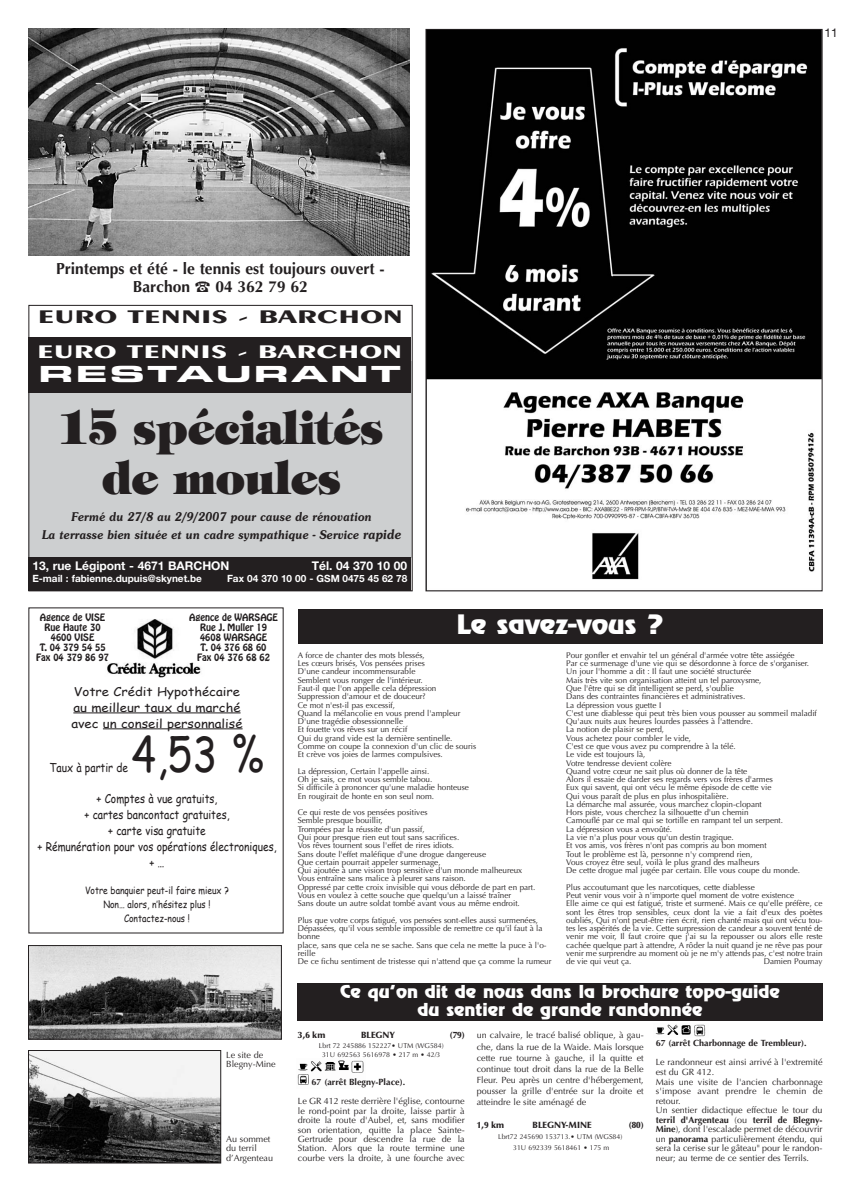
<style>
.page{position:relative;width:851px;height:1191px;background:#fff}
.page>*{position:absolute;margin:0;border:0;box-sizing:border-box;transform-origin:0 0}
.t1{font:48px "Comic Sans MS";color:#231f20;scale:.85 1}
.t2{font:800 47px/50px "Tiffany";color:#231f20;text-align:center;scale:.87 1}
.t3{font:24px "Revue";color:#fff;scale:1.11 1}
.t4{font:22.2px "Eurostile Bold Extended Two";letter-spacing:.06em;color:#fff;scale:1.53 1}
.t5{font:700 19.3px "Exotic 350 BT";color:#231f20;scale:1.55 1}
.t6{font:700 19.3px "Exotic 350 BT";color:#fff;scale:1.55 1}
.t7{font:16px/18.1px "Revue";color:#fff;text-align:center;scale:1.11 1}
.t8{font:700 16px/17.8px "Optima";color:#231f20}
.t9{font:12px/15.9px "Comic Sans MS";color:#231f20;text-align:center;scale:.85 1}
.t10{font:italic 600 12px/18px "Souvenir";color:#231f20;text-align:center;scale:.87 1}
.t11{font:12px/15.9px "Comic Sans MS";color:#231f20;scale:1.1 1}
.t12{font:700 12px "Helvetica Neue";color:#fff}
.t13{font:12px "Helvetica Neue";color:#231f20}
.t14{font:10px/13.5px "Comic Sans MS";color:#231f20;text-align:center;scale:.85 1}
.t15{font:700 10px "Helvetica Neue";color:#fff}
.t16{font:9px/9.5px "Optima";color:#231f20}
.t17{font:9px/9.9px "Hobo";color:#231f20;text-align:center}
.t18{font:700 9px "Optima";color:#231f20}
.t19{font:900 9px "Optima";color:#231f20}
.t20{font:8.3px/8.3px "Optima";color:#231f20}
.t21{font:7px/9.4px "Optima";color:#231f20;text-align:center}
.s1{font-size:13px}
.s2{font-weight:700}
</style>
<div class="page">
<div style="left:28px;top:361px;width:384px;height:196px;background:#cdcfd0"></div>
<div style="left:28px;top:337px;width:383px;height:56px;background:#231f20"></div>
<div style="left:28px;top:558px;width:383px;height:33px;background:#231f20"></div>
<img style="left:28px;top:29px;width:381px;height:227px">
<img style="left:427px;top:31px;width:393px;height:549px">
<img style="left:107px;top:619px;width:94px;height:59px">
<hr style="left:73px;top:712px;width:167px;height:1px;background:#231f20">
<hr style="left:103px;top:728px;width:139px;height:1px;background:#231f20">
<div style="left:298px;top:609px;width:524px;height:35px;background:#231f20"></div>
<div style="left:297px;top:983px;width:525px;height:37px;background:#231f20"></div>
<img style="left:297px;top:1060px;width:67px;height:25px">
<img style="left:655px;top:1024px;width:51px;height:13px">
<img style="left:30px;top:947px;width:249px;height:90px">
<div style="left:28px;top:945px;width:253px;height:94px;border:1px solid #231f20"></div>
<img style="left:30px;top:1052px;width:189px;height:109px">
<div style="left:28px;top:1050px;width:193px;height:113px;border:1px solid #231f20"></div>
<h3 class="t8" style="left:133px;top:261px;width:253px;text-indent:-77px">Printemps et été - le tennis est toujours ouvert -<br>Barchon</h3>
<h3 class="t8" style="left:215px;top:279px;width:94px">04 362 79 62</h3>
<h3 class="t5" style="left:38px;top:309px;width:237px">EURO TENNIS - BARCHON</h3>
<h3 class="t6" style="left:37px;top:344px;width:237px">EURO TENNIS - BARCHON</h3>
<h3 class="t4" style="left:38px;top:366px;width:238px">RESTAURANT</h3>
<h2 class="t2" style="left:59px;top:406px;width:374px">15 spécialités de moules</h2>
<h3 class="t10" style="left:41px;top:508px;width:414px">Fermé du 27/8 au 2/9/2007 pour cause de rénovation<br>La terrasse bien située et un cadre sympathique - Service <span class="s1">rapide</span></h3>
<h3 class="t12" style="left:32px;top:562px;width:199px">13, rue Légipont - 4671 BARCHON</h3>
<h3 class="t12" style="left:312px;top:562px;width:97px">Tél. 04 370 10 00</h3>
<p class="t15" style="left:32px;top:575px;width:171px">E-mail : fabienne.dupuis@skynet.be</p>
<p class="t15" style="left:227px;top:575px;width:182px">Fax 04 370 10 00 - GSM 0475 45 62 78</p>
<h3 class="t13" style="left:824px;top:29px;width:15px">11</h3>
<p class="t17" style="left:36px;top:613px;width:74px">Agence de VISE<br>Rue Haute 30<br>4600 VISE<br>T. 04 379 54 55<br>Fax 04 379 86 97</p>
<p class="t17" style="left:189px;top:613px;width:90px">Agence de WARSAGE<br>Rue J. Muller 19<br>4608 WARSAGE<br>T. 04 376 68 60<br>Fax 04 376 68 62</p>
<h3 class="t11" style="left:71px;top:683px;width:157px">Votre Crédit Hypothécaire au meilleur taux du marché avec un conseil personnalisé</h3>
<h3 class="t9" style="left:50px;top:759px;width:94px">Taux à partir de</h3>
<h1 class="t1" style="left:131px;top:719px;width:158px">4,53 %</h1>
<h3 class="t9" style="left:37px;top:790px;width:283px">+ Comptes à vue gratuits,<br>+ cartes bancontact gratuites,<br>+ carte visa gratuite<br>+ Rémunération pour vos opérations électroniques, + …</h3>
<p class="t14" style="left:85px;top:883px;width:171px">Votre banquier peut-il faire mieux ?<br>Non… alors, n’hésitez plus !<br>Contactez-nous !</p>
<p class="t16" style="left:226px;top:1050px;width:51px">Le site de<br>Blegny-Mine</p>
<p class="t16" style="left:226px;top:1135px;width:48px">Au sommet du terril d’Argenteau</p>
<h3 class="t3" style="left:456px;top:614px;width:188px">Le savez-vous ?</h3>
<p class="t20" style="left:298px;top:651px;width:180px">A force de chanter des mots blessés,<br>Les cœurs brisés, Vos pensées prises<br>D'une candeur incommensurable<br>Semblent vous ronger de l'intérieur.<br>Faut-il que l'on appelle cela dépression Suppression d'amour et de douceur?<br>Ce mot n'est-il pas excessif,<br>Quand la mélancolie en vous prend l'ampleur D'une tragédie obsessionnelle<br>Et fouette vos rêves sur un récif<br>Qui du grand vide est la dernière sentinelle.<br>Comme on coupe la connexion d'un clic de souris Et crève vos joies de larmes compulsives.</p>
<p class="t20" style="left:298px;top:767px;width:173px">La dépression, Certain l'appelle ainsi.<br>Oh je sais, ce mot vous semble tabou.<br>Si difficile à prononcer qu'une maladie honteuse En rougirait de honte en son seul nom.</p>
<p class="t20" style="left:298px;top:809px;width:239px">Ce qui reste de vos pensées positives<br>Semble presque bouillir,<br>Trompées par la réussite d'un passif,<br>Qui pour presque rien eut tout sans sacrifices.<br>Vos rêves tournent sous l'effet de rires idiots.<br>Sans doute l'effet maléfique d'une drogue dangereuse<br>Que certain pourrait appeler surmenage,<br>Qui ajoutée à une vision trop sensitive d'un monde malheureux Vous entraîne sans malice à pleurer sans raison.<br>Oppressé par cette croix invisible qui vous déborde de part en part.<br>Vous en voulez à cette souche que quelqu'un a laissé traîner<br>Sans doute un autre soldat tombé avant vous au même endroit.</p>
<p class="t20" style="left:298px;top:916px;width:255px">Plus que votre corps fatigué, vos pensées sont-elles aussi surmenées, Dépassées, qu'il vous semble impossible de remettre ce qu'il faut à la bonne<br>place, sans que cela ne se sache. Sans que cela ne mette la puce à l'o&shy;reille<br>De ce fichu sentiment de tristesse qui n'attend que ça comme la rumeur</p>
<p class="t20" style="left:566px;top:651px;width:252px">Pour gonfler et envahir tel un général d'armée votre tête assiégée<br>Par ce surmenage d'une vie qui se désordonne à force de s'organiser.<br>Un jour l'homme a dit : Il faut une société structurée<br>Mais très vite son organisation atteint un tel paroxysme,<br>Que l'être qui se dit intelligent se perd, s'oublie<br>Dans des contraintes financières et administratives.<br>La dépression vous guette I<br>C'est une diablesse qui peut très bien vous pousser au sommeil maladif Qu'aux nuits aux heures lourdes passées à l'attendre.<br>La notion de plaisir se perd,<br>Vous achetez pour combler le vide,<br>C'est ce que vous avez pu comprendre à la télé.<br>Le vide est toujours là,<br>Votre tendresse devient colère<br>Quand votre cœur ne sait plus où donner de la tête<br>Alors il essaie de darder ses regards vers vos frères d'armes<br>Eux qui savent, qui ont vécu le même épisode de cette vie<br>Qui vous paraît de plus en plus inhospitalière.<br>La démarche mal assurée, vous marchez clopin-clopant<br>Hors piste, vous cherchez la silhouette d'un chemin<br>Camouflé par ce mal qui se tortille en rampant tel un serpent.<br>La dépression vous a envoûté.<br>La vie n'a plus pour vous qu'un destin tragique.<br>Et vos amis, vos frères n'ont pas compris au bon moment<br>Tout le problème est là, personne n'y comprend rien,<br>Vous croyez être seul, voilà le plus grand des malheurs<br>De cette drogue mal jugée par certain. Elle vous coupe du monde.</p>
<p class="t20" style="left:566px;top:883px;width:258px">Plus accoutumant que les narcotiques, cette diablesse<br>Peut venir vous voir à n'importe quel moment de votre existence<br>Elle aime ce qui est fatigué, triste et surmené. Mais ce qu'elle préfère, ce sont les êtres trop sensibles, ceux dont la vie a fait d'eux des poètes oubliés, Qui n'ont peut-être rien écrit, rien chanté mais qui ont vécu tou&shy;tes les aspérités de la vie. Cette surpression de candeur a souvent tenté de venir me voir, Il faut croire que j'ai su la repousser ou alors elle reste cachée quelque part à attendre, A rôder la nuit quand je ne rêve pas pour venir me surprendre au moment où je ne m'y attends pas, c'est notre train de vie qui veut ça.</p>
<p class="t20" style="left:763px;top:958px;width:60px">Damien Poumay</p>
<h3 class="t7" style="left:340px;top:983px;width:397px">Ce qu’on dit de nous dans la brochure topo-guide du sentier de grande randonnée</h3>
<p class="t19" style="left:298px;top:1031px;width:29px">3,6 km</p>
<p class="t19" style="left:361px;top:1031px;width:35px">BLEGNY</p>
<p class="t19" style="left:449px;top:1031px;width:16px">(79)</p>
<p class="t21" style="left:319px;top:1041px;width:126px">Lbrt 72 245886 152227• UTM (WG584)<br>31U 692563 5616978 • 217 m • 42/3</p>
<p class="t18" style="left:311px;top:1078px;width:95px">67 (arrêt Blegny-Place).</p>
<p class="t16" style="left:298px;top:1097px;width:168px;text-align:justify">Le GR 412 reste derrière l'église, contourne le rond-point par la droite, laisse partir à droite la route d'Aubel, et, sans modifier son orientation, quitte la place Sainte-Gertrude pour descendre la rue de la Station. Alors que la route termine une courbe vers la droite, à une fourche avec</p>
<p class="t16" style="left:476px;top:1030px;width:168px;line-height:11.2px;text-align:justify">un calvaire, le tracé balisé oblique, à gau&shy;che, dans la rue de la Waide. Mais lorsque cette rue tourne à gauche, il la quitte et continue tout droit dans la rue de la Belle Fleur. Peu après un centre d'hébergement, pousser la grille d'entrée sur la droite et atteindre le site aménagé de</p>
<p class="t19" style="left:476px;top:1121px;width:29px">1,9 km</p>
<p class="t19" style="left:532px;top:1121px;width:60px">BLEGNY-MINE</p>
<p class="t19" style="left:628px;top:1121px;width:16px">(80)</p>
<p class="t21" style="left:498px;top:1131px;width:126px;line-height:11.2px">Lbrt72 245690 153713.• UTM (WGS84)<br>31U 692339 5618461 • 175 m</p>
<p class="t18" style="left:655px;top:1039px;width:152px">67 (arrêt Charbonnage de Trembleur).</p>
<p class="t16" style="left:655px;top:1058px;width:168px">Le randonneur est ainsi arrivé à l'extremité est du GR 412.<br>Mais une visite de l'ancien charbonnage s'impose avant prendre le chemin de retour.<br>Un sentier didactique effectue le tour du <span class="s2">terril d'Argenteau</span> (ou <span class="s2">terril de Blegny-Mine</span>), dont l'escalade permet de découvrir un <span class="s2">panorama</span> particulièrement étendu, qui sera la cerise sur le gâteau" pour le randon&shy;neur; au terme de ce sentier des Terrils.</p>
</div>
